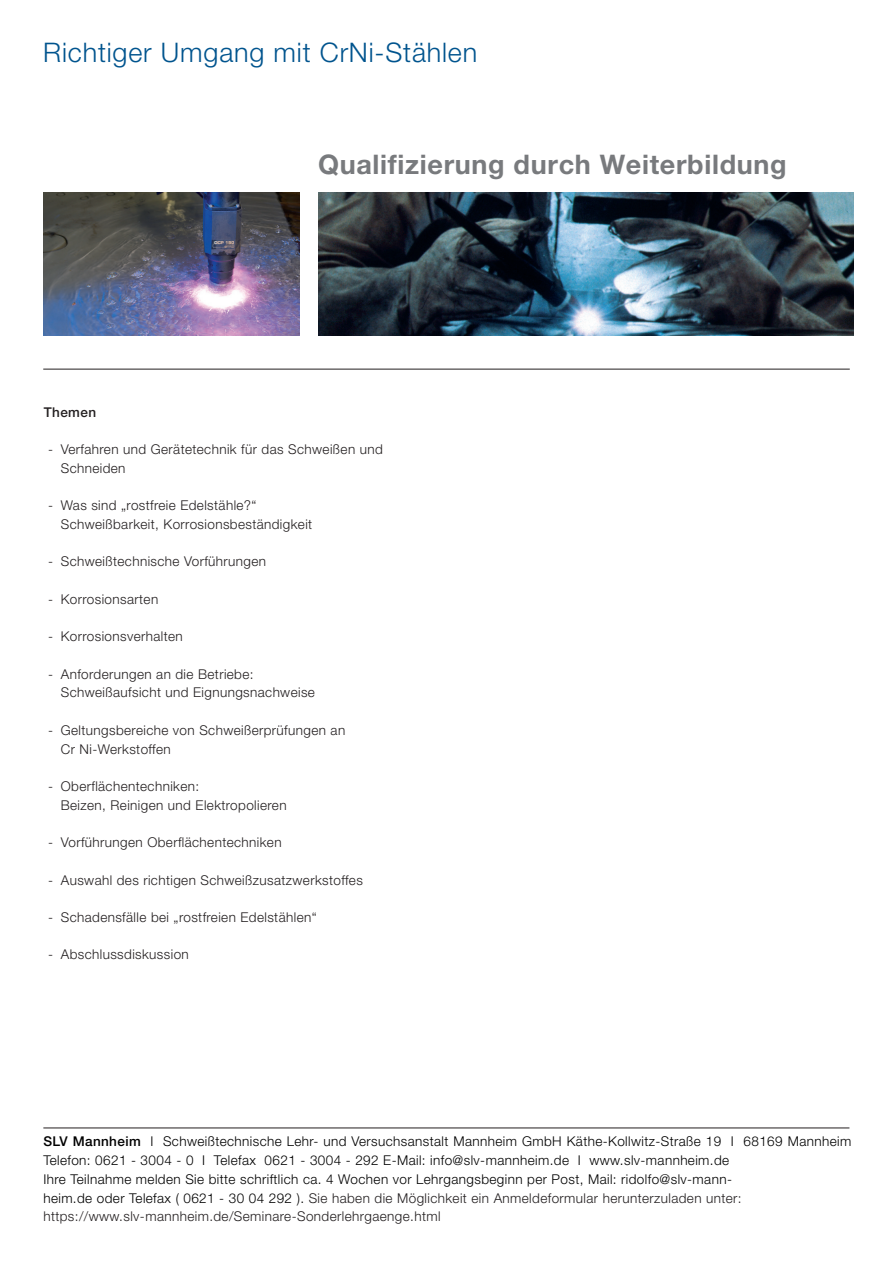
<style>
.page{position:relative;width:893px;height:1263px;background:#fff}
.page>*{position:absolute;margin:0;border:0;box-sizing:border-box;transform-origin:0 0}
.t1{font:700 27px "Helvetica Neue LT Pro";letter-spacing:.025em;color:#787a7d}
.t2{font:300 27px "Helvetica Neue LT Pro";letter-spacing:.03em;color:#00548e}
.t3{font:300 13.5px/18.8px "Helvetica Neue LT Pro";letter-spacing:.03em;color:#231f20}
.t4{font:300 13.5px/18.8px "Helvetica Neue LT Pro";letter-spacing:.03em;color:#000}
.t5{font:500 13.5px "Helvetica Neue LT Pro";letter-spacing:.03em;color:#231f20}
.s1{font-weight:500}
.s2{color:#231f20}
</style>
<div class="page">
<hr style="left:43px;top:369px;width:807px;height:1px;background:#231f20">
<img style="left:43px;top:192px;width:256px;height:143px">
<img style="left:318px;top:192px;width:536px;height:143px">
<hr style="left:43px;top:1128px;width:806px;height:1px;background:#231f20">
<h1 class="t2" style="left:43px;top:36px;width:435px">Richtiger Umgang mit CrNi-Stählen</h1>
<h1 class="t1" style="left:318px;top:147px;width:470px">Qualifizierung durch Weiterbildung</h1>
<p class="t5" style="left:44px;top:404px;width:54px">Themen</p>
<p class="t3" style="left:61px;top:440px;width:324px;text-indent:-13px">- Verfahren und Gerätetechnik für das Schweißen und<br>Schneiden</p>
<p class="t3" style="left:61px;top:496px;width:253px;text-indent:-13px">- Was sind „rostfreie Edelstähle?“<br>Schweißbarkeit, Korrosionsbeständigkeit</p>
<p class="t3" style="left:48px;top:552px;width:220px">- Schweißtechnische Vorführungen</p>
<p class="t3" style="left:48px;top:589px;width:112px">- Korrosionsarten</p>
<p class="t3" style="left:48px;top:627px;width:136px">- Korrosionsverhalten</p>
<p class="t3" style="left:61px;top:664px;width:256px;text-indent:-13px">- Anforderungen an die Betriebe:<br>Schweißaufsicht und Eignungsnachweise</p>
<p class="t3" style="left:61px;top:720px;width:286px;text-indent:-13px">- Geltungsbereiche von Schweißerprüfungen an<br>Cr Ni-Werkstoffen</p>
<p class="t3" style="left:61px;top:776px;width:227px;text-indent:-13px">- Oberflächentechniken:<br>Beizen, Reinigen und Elektropolieren</p>
<p class="t3" style="left:48px;top:833px;width:235px">- Vorführungen Oberflächentechniken</p>
<p class="t3" style="left:48px;top:870px;width:316px">- Auswahl des richtigen Schweißzusatzwerkstoffes</p>
<p class="t3" style="left:48px;top:907px;width:270px">- Schadensfälle bei „rostfreien Edelstählen“</p>
<p class="t3" style="left:48px;top:945px;width:142px">- Abschlussdiskussion</p>
<p class="t4" style="left:43px;top:1132px;width:809px"><span class="s1">SLV Mannheim</span> I Schweißtechnische Lehr- und Versuchsanstalt Mannheim GmbH Käthe-Kollwitz-Straße 19 I 68169 Mannheim Telefon: 0621 - 3004 - 0 I Telefax 0621 - 3004 - 292 E-Mail: info@slv-mannheim.de I www.slv-mannheim.de<br>Ihre Teilnahme melden Sie bitte schriftlich ca. 4 Wochen vor Lehrgangsbeginn per Post, Mail: ridolfo@slv-mann-<br>heim.de oder Telefax ( 0621 - 30 04 292 ). <span class="s2">Sie haben die Möglichkeit ein Anmeldeformular herunterzuladen unter: https://www.slv-mannheim.de/Seminare-Sonderlehrgaenge.html</span></p>
</div>
